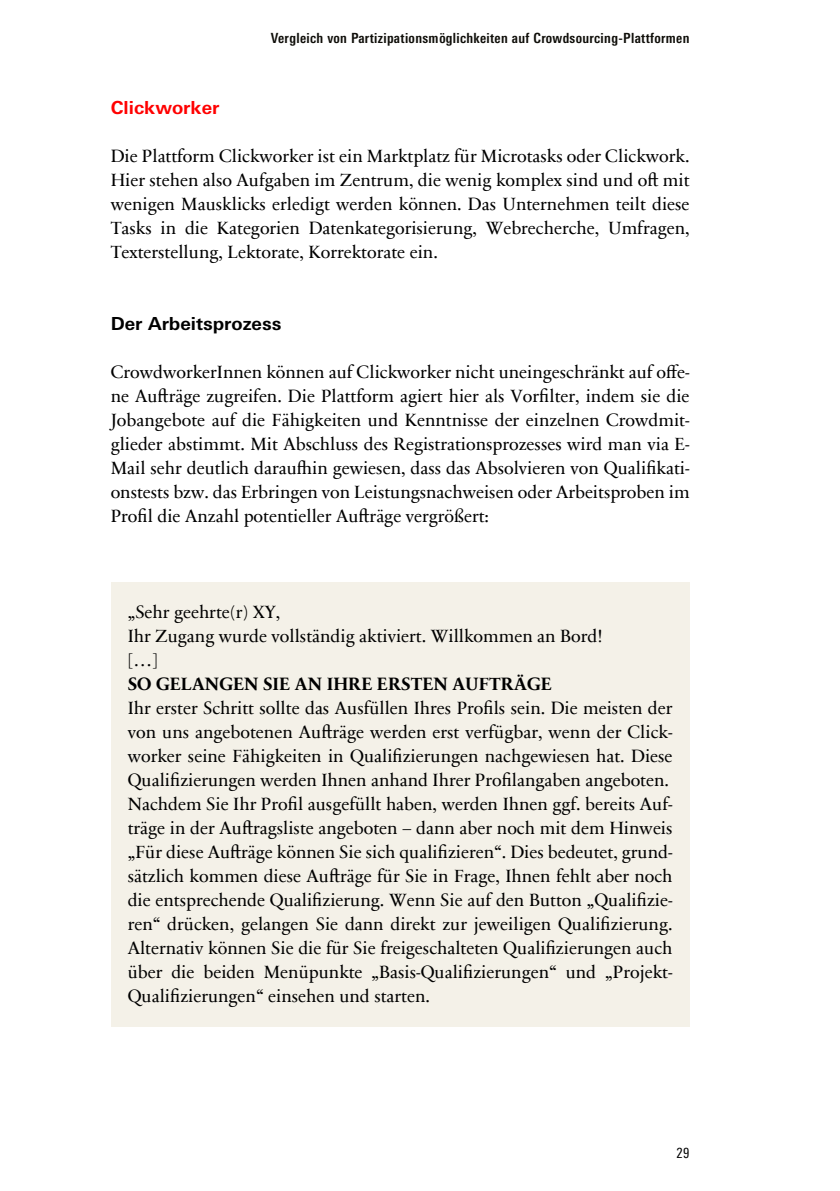
<style>
.page{position:relative;width:840px;height:1191px;background:#fff}
.page>*{position:absolute;margin:0;border:0;box-sizing:border-box;transform-origin:0 0}
.t1{font:18px/24px "Sabon Next Com";color:#000;text-align:justify}
.t2{font:700 18px "Sabon Next Com";color:#000}
.t3{font:700 18px "Univers Next Pro";color:#000}
.t4{font:700 18px "Univers Next Pro";color:#f00}
.t5{font:700 condensed 14px "Univers Next Pro";letter-spacing:.025em;color:#0f0e09}
.t6{font:condensed 14px "Univers Next Pro";color:#000}
</style>
<div class="page">
<div style="left:111px;top:582px;width:578px;height:444px;background:#f4f1e8"></div>
<p class="t5" style="left:271px;top:30px;width:420px">Vergleich von Partizipationsmöglichkeiten auf Crowdsourcing-Plattformen</p>
<p class="t4" style="left:111px;top:97px;width:110px">Clickworker</p>
<p class="t1" style="left:111px;top:143px;width:580px">Die Plattform Clickworker ist ein Marktplatz für Microtasks oder Clickwork.<br>Hier stehen also Aufgaben im Zentrum, die wenig komplex sind und oft mit wenigen Mausklicks erledigt werden können. Das Unternehmen teilt diese Tasks in die Kategorien Datenkategorisierung, Webrecherche, Umfragen, Texterstellung, Lektorate, Korrektorate ein.</p>
<p class="t3" style="left:111px;top:313px;width:172px">Der Arbeitsprozess</p>
<p class="t1" style="left:111px;top:359px;width:580px">CrowdworkerInnen können auf Clickworker nicht uneingeschränkt auf offe&shy;ne Aufträge zugreifen. Die Plattform agiert hier als Vorfilter, indem sie die Jobangebote auf die Fähigkeiten und Kenntnisse der einzelnen Crowdmit&shy;glieder abstimmt. Mit Abschluss des Registrationsprozesses wird man via E-Mail sehr deutlich daraufhin gewiesen, dass das Absolvieren von Qualifikati&shy;onstests bzw. das Erbringen von Leistungsnachweisen oder Arbeitsproben im Profil die Anzahl potentieller Aufträge vergrößert:</p>
<p class="t1" style="left:128px;top:599px;width:476px;text-align:left">„Sehr geehrte(r) XY,<br>Ihr Zugang wurde vollständig aktiviert. Willkommen an Bord! […]</p>
<p class="t2" style="left:128px;top:670px;width:425px">SO GELANGEN SIE AN IHRE ERSTEN AUFTRÄGE</p>
<p class="t1" style="left:128px;top:695px;width:546px;text-align:left">Ihr erster Schritt sollte das Ausfüllen Ihres Profils sein. Die meisten der von uns angebotenen Aufträge werden erst verfügbar, wenn der Click&shy;worker seine Fähigkeiten in Qualifizierungen nachgewiesen hat. Diese Qualifizierungen werden Ihnen anhand Ihrer Profilangaben angeboten.<br>Nachdem Sie Ihr Profil ausgefüllt haben, werden Ihnen ggf. bereits Auf&shy;träge in der Auftragsliste angeboten – dann aber noch mit dem Hinweis „Für diese Aufträge können Sie sich qualifizieren“. Dies bedeutet, grund&shy;sätzlich kommen diese Aufträge für Sie in Frage, Ihnen fehlt aber noch die entsprechende Qualifizierung. Wenn Sie auf den Button „Qualifizie&shy;ren“ drücken, gelangen Sie dann direkt zur jeweiligen Qualifizierung.<br>Alternativ können Sie die für Sie freigeschalteten Qualifizierungen auch über die beiden Menüpunkte „Basis-Qualifizierungen“ und „Projekt-Qualifizierungen“ einsehen und starten.</p>
<p class="t6" style="left:676px;top:1145px;width:15px">29</p>
</div>
